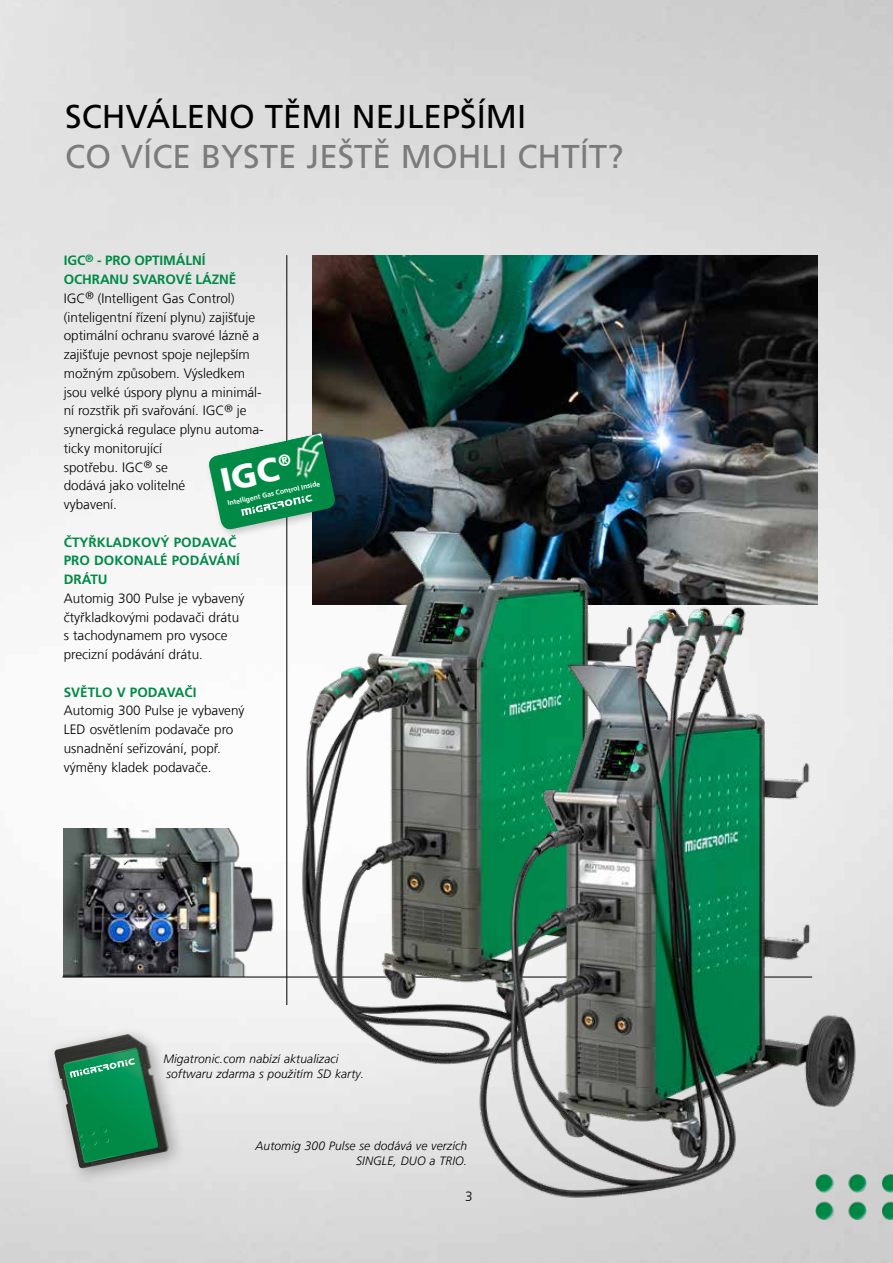
<style>
.page{position:relative;width:893px;height:1263px;background:#fff}
.page>*{position:absolute;margin:0;border:0;box-sizing:border-box;transform-origin:0 0}
.t1{font:900 33.15px "Frutiger LT Pro";color:#fff}
.t2{font:33px "Frutiger LT Pro";color:#7c7b7b}
.t3{font:33px "Frutiger LT Pro";color:#000}
.t4{font:300 13.5px/18.8px "Frutiger LT Com";color:#000}
.t5{font:700 13.5px/18.8px "Frutiger LT Pro";color:#008a46}
.t6{font:italic 300 12px/15px "Frutiger LT Pro";letter-spacing:.01em;color:#000;text-align:right}
.t7{font:700 6.9px "Frutiger LT Pro";color:#fff}
</style>
<div class="page">
<img style="left:0;top:0;width:893px;height:1263px">
<img style="left:64px;top:828px;width:216px;height:149px">
<img style="left:814px;top:1174px;width:79px;height:46px">
<hr style="left:286px;top:255px;width:1px;height:750px;background:#000">
<hr style="left:62px;top:977px;width:750px;height:1px;background:#000">
<img style="left:312px;top:255px;width:505px;height:347px">
<div style="left:45px;top:1025px;width:141px;height:161px;background:#000;opacity:.3"></div>
<img style="left:54px;top:1034px;width:117px;height:136px">
<svg style="left:64px;top:1048px;width:94px;height:119px;background:#29885b"></svg>
<div style="left:205px;top:430px;width:140px;height:109px;background:#000;opacity:.2"></div>
<svg style="left:207px;top:433px;width:130px;height:98px"></svg>
<img style="left:297px;top:522px;width:386px;height:546px">
<img style="left:474px;top:602px;width:386px;height:600px">
<h2 class="t3" style="left:65px;top:97px;width:462px">SCHVÁLENO TĚMI NEJLEPŠÍMI</h2>
<h2 class="t2" style="left:65px;top:137px;width:560px">CO VÍCE BYSTE JEŠTĚ MOHLI CHTÍT?</h2>
<p class="t5" style="left:64px;top:251px;width:174px">IGC<sup>®</sup> - PRO OPTIMÁLNÍ<br>OCHRANU SVAROVÉ LÁZNĚ</p>
<p class="t4" style="left:64px;top:289px;width:202px">IGC<sup>®</sup> (Intelligent Gas Control) (inteligentní řízení plynu) zajišťuje optimální ochranu svarové lázně a zajišťuje pevnost spoje nejlepším možným způsobem. Výsledkem jsou velké úspory plynu a minimál&shy;ní rozstřik při svařování. IGC<sup>®</sup> je synergická regulace plynu automa&shy;ticky monitorující<br>spotřebu. IGC<sup>®</sup> se<br>dodává jako volitelné<br>vybavení.</p>
<p class="t5" style="left:64px;top:533px;width:178px">ČTYŘKLADKOVÝ PODAVAČ<br>PRO DOKONALÉ PODÁVÁNÍ<br>DRÁTU</p>
<p class="t4" style="left:64px;top:589px;width:182px">Automig 300 Pulse je vybavený čtyřkladkovými podavači drátu s tachodynamem pro vysoce precizní podávání drátu.</p>
<p class="t5" style="left:64px;top:683px;width:134px">SVĚTLO V PODAVAČI</p>
<p class="t4" style="left:64px;top:701px;width:182px">Automig 300 Pulse je vybavený<br>LED osvětlením podavače pro usnadnění seřizování, popř. výměny kladek podavače.</p>
<h1 class="t1" style="left:216px;top:461px;width:75px;rotate:-12deg">IGC<sup>®</sup></h1>
<p class="t7" style="left:227px;top:499px;width:96px;rotate:-12deg">Intelligent Gas Control Inside</p>
<p class="t6" style="left:163px;top:1051px;width:202px;text-align:left">Migatronic.com nabízí aktualizaci softwaru zdarma s použitím SD karty.</p>
<p class="t6" style="left:255px;top:1138px;width:213px">Automig 300 Pulse se dodává ve verzích<br>SINGLE, DUO a TRIO.</p>
<p class="t4" style="left:465px;top:1187px;width:9px">3</p>
</div>
